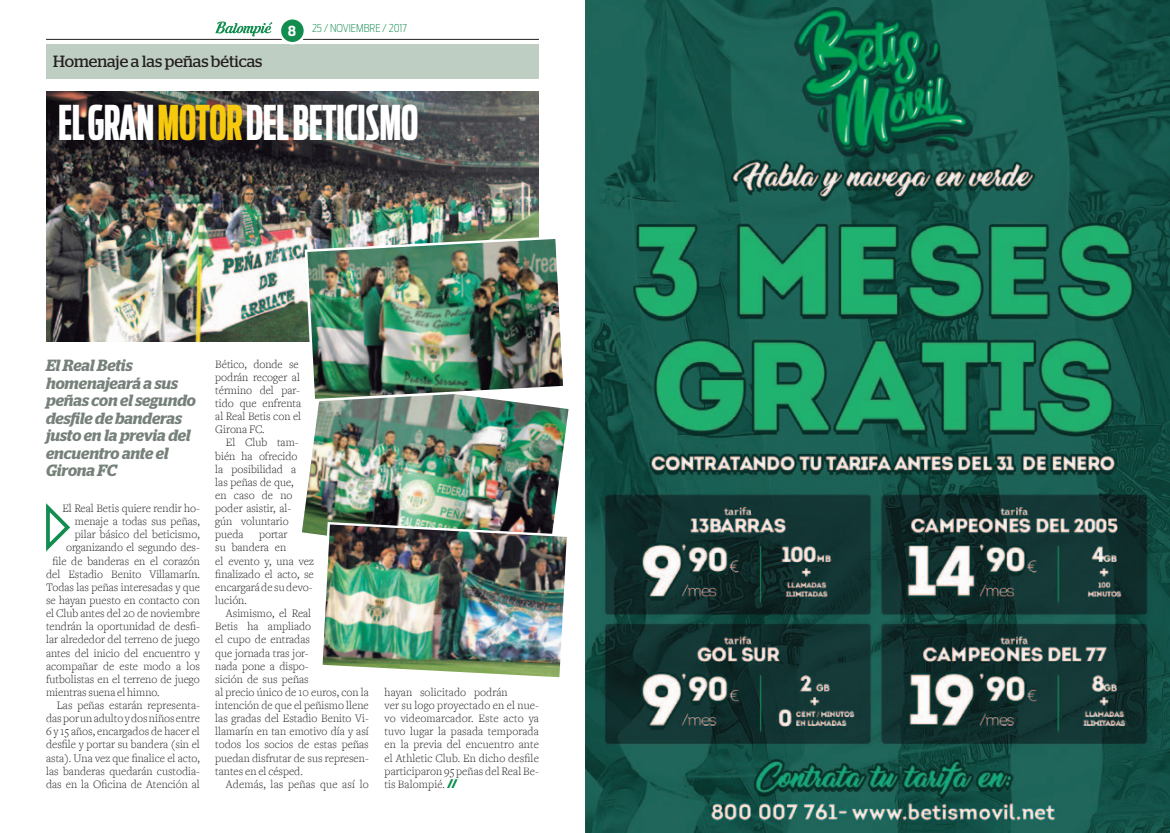
<style>
.page{position:relative;width:1170px;height:833px;background:#fff}
.page>*{position:absolute;margin:0;border:0;box-sizing:border-box;transform-origin:0 0}
.t1{font:700 47.5px "Antenna Comp";letter-spacing:-.01em;color:#fff}
.t2{font:italic 600 16.25px/17.5px "Stag";letter-spacing:-.005em;color:#76817a}
.t3{font:16.25px "Stag";color:#231f20}
.t4{font:700 13.75px "Antenna Cond";color:#fff}
.t5{font:300 11.88px/13.1px "Freight Text";color:#231f20}
.t6{font:200 10.75px "Antenna Cond";color:#128d50}
.s1{color:#f7ca0d}
.s2{font-family:"Antenna Cond";font-weight:900;color:#128d50}
</style>
<div class="page">
<svg style="left:46px;top:503px;width:24px;height:49px"></svg>
<div style="left:46px;top:44px;width:493px;height:35px;background:#bfcec2"></div>
<hr style="left:46px;top:39px;width:493px;height:1px;background:#231f20">
<svg style="left:215px;top:22px;width:57px;height:14px"></svg>
<svg style="left:280px;top:18px;width:25px;height:25px"></svg>
<div style="left:278px;top:17px;width:28px;height:27px;border:2px solid #fff;border-radius:50%"></div>
<img style="left:46px;top:92px;width:493px;height:249px">
<img style="left:302px;top:403px;width:267px;height:132px">
<img style="left:303px;top:235px;width:260px;height:168px">
<img style="left:319px;top:521px;width:250px;height:157px">
<img style="left:585px;top:0;width:584px;height:833px">
<p class="t3" style="left:53px;top:52px;width:211px">Homenaje a las peñas béticas</p>
<p class="t4" style="left:288px;top:23px;width:10px">8</p>
<p class="t6" style="left:312px;top:22px;width:96px">25 / NOVIEMBRE / 2017</p>
<p class="t1" style="left:58px;top:94px;width:361px">EL GRAN <span class="s1">MOTOR</span> DEL BETICISMO</p>
<p class="t2" style="left:46px;top:357px;width:151px">El Real Betis homenajeará a sus peñas con el segundo desfile de banderas justo en la previa del encuentro ante el<br>Girona FC</p>
<p class="t5" style="left:62px;top:502px;width:139px">El Real Betis quiere rendir ho-</p>
<p class="t5" style="left:75px;top:515px;width:127px">menaje a todas sus peñas,</p>
<p class="t5" style="left:75px;top:528px;width:126px">pilar básico del beticismo,</p>
<p class="t5" style="left:66px;top:541px;width:135px">organizando el segundo des-</p>
<p class="t5" style="left:52px;top:554px;width:149px">file de banderas en el corazón</p>
<p class="t5" style="left:46px;top:567px;width:155px">del Estadio Benito Villamarín.</p>
<p class="t5" style="left:46px;top:580px;width:155px">Todas las peñas interesadas y que</p>
<p class="t5" style="left:46px;top:593px;width:155px">se hayan puesto en contacto con</p>
<p class="t5" style="left:46px;top:607px;width:155px">el Club antes del 20 de noviembre</p>
<p class="t5" style="left:46px;top:620px;width:155px">tendrán la oportunidad de desfi-</p>
<p class="t5" style="left:46px;top:633px;width:155px">lar alrededor del terreno de juego</p>
<p class="t5" style="left:46px;top:646px;width:155px">antes del inicio del encuentro y</p>
<p class="t5" style="left:46px;top:659px;width:155px">acompañar de este modo a los</p>
<p class="t5" style="left:46px;top:672px;width:155px">futbolistas en el terreno de juego</p>
<p class="t5" style="left:46px;top:685px;width:115px">mientras suena el himno.</p>
<p class="t5" style="left:46px;top:698px;width:155px;text-align:justify;text-indent:11px">Las peñas estarán representa&shy;das por un adulto y dos niños entre 6 y 15 años, encargados de hacer el desfile y portar su bandera (sin el asta). Una vez que finalice el acto, las banderas quedarán custodia&shy;das en la Oficina de Atención al</p>
<p class="t5" style="left:215px;top:357px;width:87px">Bético, donde se podrán recoger al término del par&shy;tido que enfrenta al Real Betis con el<br>Girona FC.</p>
<p class="t5" style="left:215px;top:436px;width:85px;text-indent:11px">El Club tam&shy;bién ha ofrecido la posibilidad a las peñas de que, en caso de no poder asistir, al&shy;gún voluntario pueda</p>
<p class="t5" style="left:215px;top:528px;width:100px;text-indent:44px">portar<br>su bandera en<br>el evento y, una vez finalizado el acto, se encargará de su devo&shy;lución.</p>
<p class="t5" style="left:215px;top:607px;width:155px;text-indent:11px">Asimismo, el Real<br>Betis ha ampliado<br>el cupo de entradas<br>que jornada tras jor-<br>nada pone a dispo-<br>sición de sus peñas<br>al precio único de 10 euros, con la intención de que el peñismo llene las gradas del Estadio Benito Vi&shy;llamarín en tan emotivo día y así todos los socios de estas peñas puedan disfrutar de sus represen&shy;tantes en el césped.</p>
<p class="t5" style="left:226px;top:777px;width:144px">Además, las peñas que así lo</p>
<p class="t5" style="left:384px;top:685px;width:156px">hayan solicitado podrán<br>ver su logo proyectado en el nue&shy;vo videomarcador. Este acto ya tuvo lugar la pasada temporada en la previa del encuentro ante el Athletic Club. En dicho desfile participaron 95 peñas del Real Be&shy;tis Balompié. <span class="s2">//</span></p>
</div>
